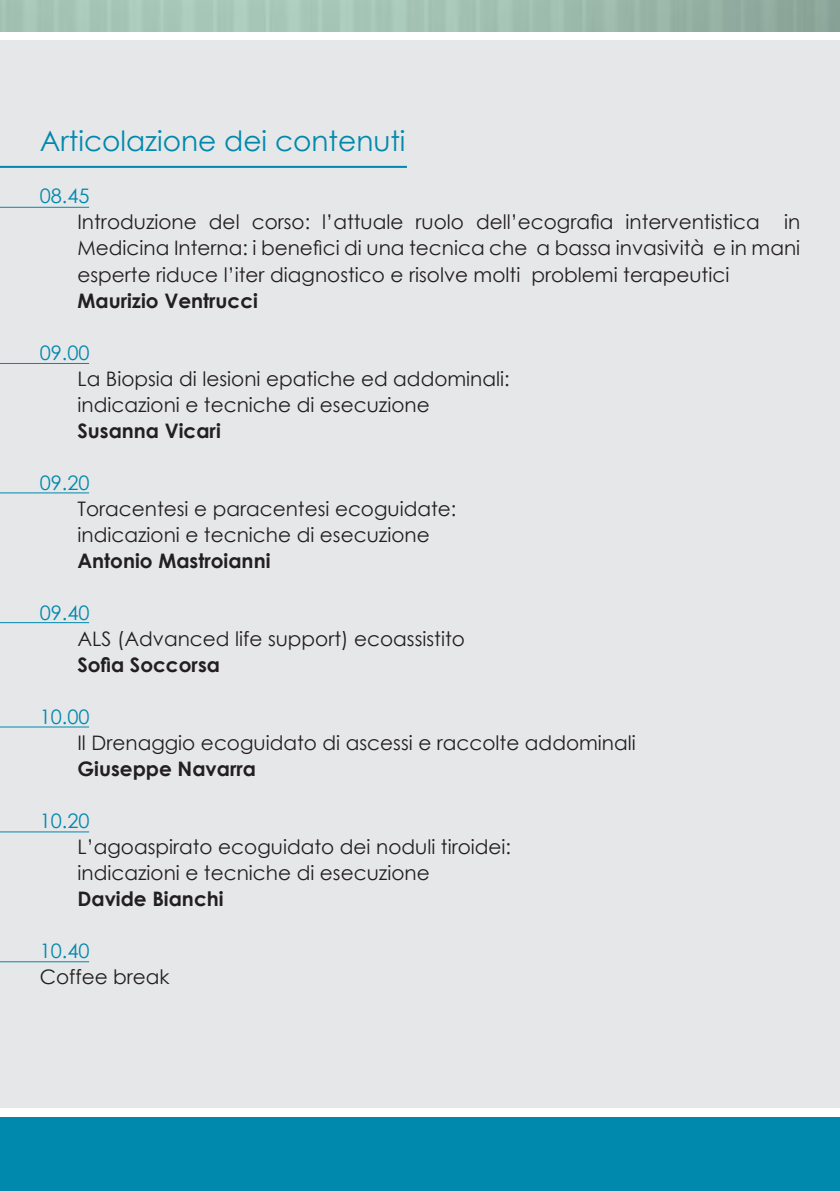
<style>
.page{position:relative;width:840px;height:1191px;background:#fff}
.page>*{position:absolute;margin:0;border:0;box-sizing:border-box;transform-origin:0 0}
.t1{font:28px "Century Gothic";color:#0089ad}
.t2{font:20px/26px "Century Gothic";color:#231f20;text-align:justify}
.t3{font:700 20px "Century Gothic";color:#231f20}
.t4{font:20px "Century Gothic";color:#0089ad}
</style>
<div class="page">
<div style="left:0;top:40px;width:839px;height:1067px;background:#e6e7e9"></div>
<hr style="left:0;top:166px;width:406px;height:2px;background:#0089ad">
<div style="left:0;top:1117px;width:839px;height:74px;background:#0089ad"></div>
<hr style="left:0;top:207px;width:89px;height:1px;background:#0089ad">
<hr style="left:0;top:363px;width:89px;height:1px;background:#0089ad">
<hr style="left:0;top:492px;width:89px;height:1px;background:#0089ad">
<hr style="left:0;top:622px;width:89px;height:1px;background:#0089ad">
<hr style="left:0;top:726px;width:89px;height:1px;background:#0089ad">
<hr style="left:0;top:831px;width:89px;height:1px;background:#0089ad">
<hr style="left:0;top:961px;width:89px;height:1px;background:#0089ad">
<p class="t1" style="left:40px;top:122px;width:367px">Articolazione dei contenuti</p>
<p class="t4" style="left:40px;top:182px;width:51px">08.45</p>
<p class="t2" style="left:77px;top:209px;width:724px">Introduzione del corso: l’attuale ruolo dell’ecografia interventistica in Medicina Interna: i benefici di una tecnica che a bassa invasività e in mani esperte riduce l’iter diagnostico e risolve molti problemi terapeutici</p>
<p class="t3" style="left:77px;top:285px;width:182px">Maurizio Ventrucci</p>
<p class="t4" style="left:40px;top:338px;width:51px">09.00</p>
<p class="t2" style="left:77px;top:365px;width:433px">La Biopsia di lesioni epatiche ed addominali:</p>
<p class="t2" style="left:77px;top:391px;width:353px">indicazioni e tecniche di esecuzione</p>
<p class="t3" style="left:77px;top:415px;width:145px">Susanna Vicari</p>
<p class="t4" style="left:40px;top:468px;width:51px">09.20</p>
<p class="t2" style="left:77px;top:495px;width:380px">Toracentesi e paracentesi ecoguidate:</p>
<p class="t2" style="left:77px;top:521px;width:353px">indicazioni e tecniche di esecuzione</p>
<p class="t3" style="left:77px;top:545px;width:194px">Antonio Mastroianni</p>
<p class="t4" style="left:40px;top:598px;width:51px">09.40</p>
<p class="t2" style="left:77px;top:625px;width:389px">ALS (Advanced life support) ecoassistito</p>
<p class="t3" style="left:77px;top:649px;width:144px">Sofia Soccorsa</p>
<p class="t4" style="left:40px;top:702px;width:51px">10.00</p>
<p class="t2" style="left:77px;top:729px;width:559px">Il Drenaggio ecoguidato di ascessi e raccolte addominali</p>
<p class="t3" style="left:77px;top:753px;width:180px">Giuseppe Navarra</p>
<p class="t4" style="left:40px;top:806px;width:51px">10.20</p>
<p class="t2" style="left:77px;top:833px;width:435px">L’agoaspirato ecoguidato dei noduli tiroidei:</p>
<p class="t2" style="left:77px;top:859px;width:353px">indicazioni e tecniche di esecuzione</p>
<p class="t3" style="left:77px;top:883px;width:147px">Davide Bianchi</p>
<p class="t4" style="left:40px;top:936px;width:51px">10.40</p>
<p class="t2" style="left:40px;top:963px;width:131px">Coffee break</p>
</div>
